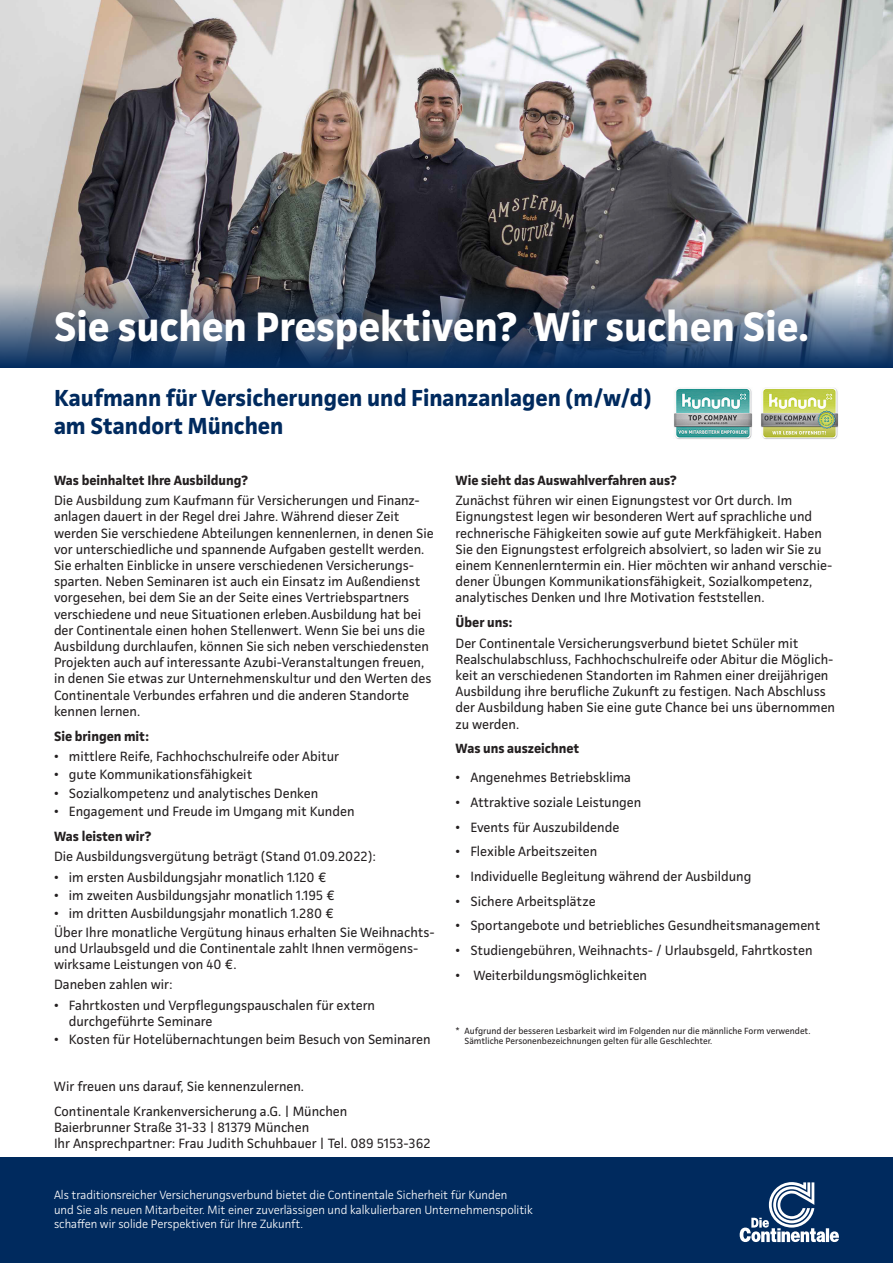
<style>
.page{position:relative;width:893px;height:1263px;background:#fff}
.page>*{position:absolute;margin:0;border:0;box-sizing:border-box;transform-origin:0 0}
.t1{font:700 41.25px "Continentale Pro";color:#fff}
.t2{font:700 23.25px/27.9px "Continentale Pro";color:#002a5e}
.t3{font:13.5px/16.2px "Continentale Pro";color:#231f20}
.t4{font:700 13.5px "Continentale Pro";color:#231f20}
.t5{font:300 12px/14.4px "Continentale Pro";color:#fff}
.t6{font:9px/10.8px "Continentale Pro";color:#231f20}
</style>
<div class="page">
<div style="left:0;top:1157px;width:893px;height:106px;background:#002a5e"></div>
<svg style="left:740px;top:1182px;width:99px;height:60px"></svg>
<img style="left:0;top:0;width:893px;height:283px">
<img style="left:674px;top:388px;width:78px;height:51px">
<img style="left:761px;top:388px;width:78px;height:51px">
<img style="left:0;top:283px;width:893px;height:85px">
<h1 class="t1" style="left:54px;top:302px;width:756px">Sie suchen Prespektiven? Wir suchen Sie.</h1>
<h2 class="t2" style="left:54px;top:383px;width:599px">Kaufmann für Versicherungen und Finanzanlagen (m/w/d) am Standort München</h2>
<p class="t4" style="left:54px;top:472px;width:195px">Was beinhaltet Ihre Ausbildung?</p>
<p class="t3" style="left:54px;top:492px;width:381px">Die Ausbildung zum Kaufmann für Versicherungen und Finanz&shy;anlagen dauert in der Regel drei Jahre. Während dieser Zeit werden Sie verschiedene Abteilungen kennenlernen, in denen Sie vor unterschiedliche und spannende Aufgaben gestellt werden.<br>Sie erhalten Einblicke in unsere verschiedenen Versicherungs&shy;sparten. Neben Seminaren ist auch ein Einsatz im Außendienst vorgesehen, bei dem Sie an der Seite eines Vertriebspartners verschiedene und neue Situationen erleben.Ausbildung hat bei der Continentale einen hohen Stellenwert. Wenn Sie bei uns die Ausbildung durchlaufen, können Sie sich neben verschiedensten Projekten auch auf interessante Azubi-Veranstaltungen freuen, in denen Sie etwas zur Unternehmenskultur und den Werten des Continentale Verbundes erfahren und die anderen Standorte kennen lernen.</p>
<p class="t4" style="left:54px;top:727px;width:97px">Sie bringen mit:</p>
<p class="t3" style="left:54px;top:748px;width:287px">• mittlere Reife, Fachhochschulreife oder Abitur</p>
<p class="t3" style="left:54px;top:766px;width:200px">• gute Kommunikationsfähigkeit</p>
<p class="t3" style="left:54px;top:785px;width:266px">• Sozialkompetenz und analytisches Denken</p>
<p class="t3" style="left:54px;top:803px;width:302px">• Engagement und Freude im Umgang mit Kunden</p>
<p class="t4" style="left:54px;top:828px;width:99px">Was leisten wir?</p>
<p class="t3" style="left:54px;top:848px;width:324px">Die Ausbildungsvergütung beträgt (Stand 01.09.2022):</p>
<p class="t3" style="left:54px;top:869px;width:274px">• im ersten Ausbildungsjahr monatlich 1.120 €</p>
<p class="t3" style="left:54px;top:887px;width:283px">• im zweiten Ausbildungsjahr monatlich 1.195 €</p>
<p class="t3" style="left:54px;top:904px;width:382px;line-height:18.3px">• im dritten Ausbildungsjahr monatlich 1.280 €<br>Über Ihre monatliche Vergütung hinaus erhalten Sie Weihnachts-</p>
<p class="t3" style="left:54px;top:940px;width:366px">und Urlaubsgeld und die Continentale zahlt Ihnen vermögens&shy;wirksame Leistungen von 40 €.</p>
<p class="t3" style="left:54px;top:976px;width:120px">Daneben zahlen wir:</p>
<p class="t3" style="left:69px;top:997px;width:308px;text-indent:-15px">• Fahrtkosten und Verpflegungspauschalen für extern durchgeführte Seminare</p>
<p class="t3" style="left:54px;top:1031px;width:378px">• Kosten für Hotelübernachtungen beim Besuch von Seminaren</p>
<p class="t3" style="left:54px;top:1078px;width:252px">Wir freuen uns darauf, Sie kennenzulernen.</p>
<p class="t3" style="left:54px;top:1103px;width:378px">Continentale Krankenversicherung a.G. | München<br>Baierbrunner Straße 31-33 | 81379 München<br>Ihr Ansprechpartner: Frau Judith Schuhbauer | Tel. 089 5153-362</p>
<p class="t4" style="left:455px;top:472px;width:223px">Wie sieht das Auswahlverfahren aus?</p>
<p class="t3" style="left:455px;top:492px;width:379px">Zunächst führen wir einen Eignungstest vor Ort durch. Im Eignungstest legen wir besonderen Wert auf sprachliche und rechnerische Fähigkeiten sowie auf gute Merkfähigkeit. Haben Sie den Eignungstest erfolgreich absolviert, so laden wir Sie zu einem Kennenlerntermin ein. Hier möchten wir anhand verschie&shy;dener Übungen Kommunikationsfähigkeit, Sozialkompetenz, analytisches Denken und Ihre Motivation feststellen.</p>
<p class="t4" style="left:455px;top:614px;width:59px">Über uns:</p>
<p class="t3" style="left:455px;top:635px;width:381px">Der Continentale Versicherungsverbund bietet Schüler mit Realschulabschluss, Fachhochschulreife oder Abitur die Möglich&shy;keit an verschiedenen Standorten im Rahmen einer dreijährigen Ausbildung ihre berufliche Zukunft zu festigen. Nach Abschluss der Ausbildung haben Sie eine gute Chance bei uns übernommen zu werden.</p>
<p class="t4" style="left:455px;top:740px;width:125px">Was uns auszeichnet</p>
<p class="t3" style="left:455px;top:769px;width:177px">• Angenehmes Betriebsklima</p>
<p class="t3" style="left:455px;top:794px;width:187px">• Attraktive soziale Leistungen</p>
<p class="t3" style="left:455px;top:819px;width:165px">• Events für Auszubildende</p>
<p class="t3" style="left:455px;top:843px;width:143px">• Flexible Arbeitszeiten</p>
<p class="t3" style="left:455px;top:868px;width:297px">• Individuelle Begleitung während der Ausbildung</p>
<p class="t3" style="left:455px;top:893px;width:142px">• Sichere Arbeitsplätze</p>
<p class="t3" style="left:455px;top:917px;width:366px">• Sportangebote und betriebliches Gesundheitsmanagement</p>
<p class="t3" style="left:455px;top:942px;width:359px">• Studiengebühren, Weihnachts- / Urlaubsgeld, Fahrtkosten</p>
<p class="t3" style="left:455px;top:967px;width:193px">• Weiterbildungsmöglichkeiten</p>
<p class="t6" style="left:464px;top:1025px;width:348px;text-indent:-9px">* Aufgrund der besseren Lesbarkeit wird im Folgenden nur die männliche Form verwendet.<br>Sämtliche Personenbezeichnungen gelten für alle Geschlechter.</p>
<p class="t5" style="left:54px;top:1188px;width:480px">Als traditionsreicher Versicherungsverbund bietet die Continentale Sicherheit für Kunden<br>und Sie als neuen Mitarbeiter. Mit einer zuverlässigen und kalkulierbaren Unternehmenspolitik schaffen wir solide Perspektiven für Ihre Zukunft.</p>
</div>
